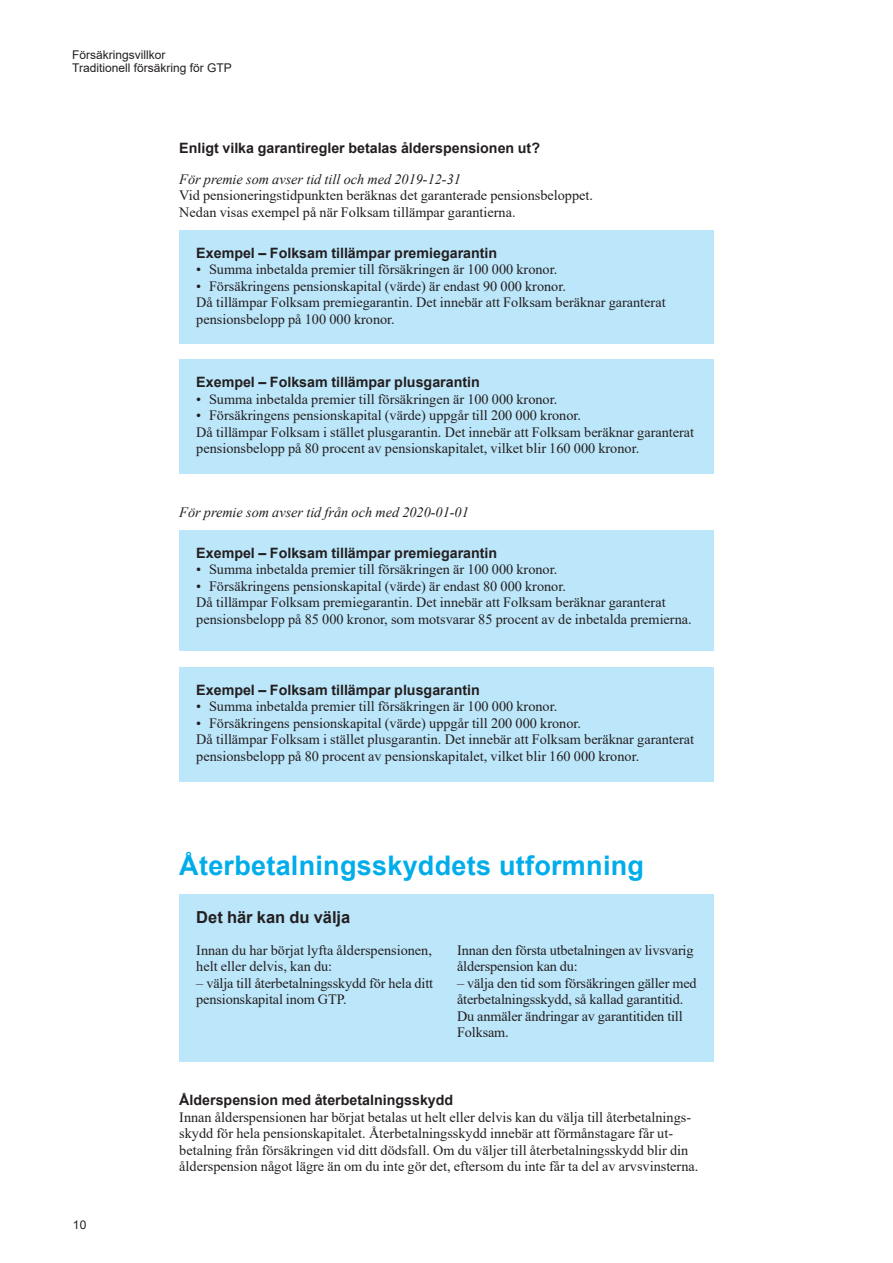
<style>
.page{position:relative;width:893px;height:1263px;background:#fff}
.page>*{position:absolute;margin:0;border:0;box-sizing:border-box;transform-origin:0 0}
._0_Rubrik_3_18pt_Ari{font:700 27px "Arial";letter-spacing:.01em;color:#00adea}
._0_Rubrik_5_11pt__Ar{font:700 16.5px "Arial";color:#231f20}
._0_Brödtext{font:14.25px/16.5px "Times New Roman";color:#231f20}
._0_Rubrik_6_9_5pt_Ar{font:700 14.25px "Arial";color:#231f20}
._0_Rubrik_7_9_5pt__I{font:italic 14.25px "Times New Roman";color:#231f20}
._0_Brödtext_nytt_sty{font:14.25px/16.5px "Times New Roman";color:#231f20}
.t1{font:12px/13.5px "Arial";color:#231f20}
</style>
<div class="page">
<div style="left:179px;top:230px;width:535px;height:113px;background:#bce6fa"></div>
<div style="left:179px;top:360px;width:535px;height:114px;background:#bce6fa"></div>
<div style="left:179px;top:530px;width:535px;height:121px;background:#bce6fa"></div>
<div style="left:179px;top:667px;width:535px;height:115px;background:#bce6fa"></div>
<div style="left:179px;top:894px;width:535px;height:168px;background:#bce6fa"></div>
<p class="t1" style="left:72px;top:48px;width:161px">Försäkringsvillkor<br>Traditionell försäkring för GTP</p>
<p class="_0_Rubrik_6_9_5pt_Ar" style="left:179px;top:137px;width:362px">Enligt vilka garantiregler betalas ålderspensionen ut?</p>
<p class="_0_Rubrik_7_9_5pt__I" style="left:179px;top:169px;width:283px">För premie som avser tid till och med 2019-12-31</p>
<p class="_0_Brödtext" style="left:179px;top:187px;width:415px">Vid pensioneringstidpunkten beräknas det garanterade pensionsbeloppet.</p>
<p class="_0_Brödtext" style="left:179px;top:203px;width:338px">Nedan visas exempel på när Folksam tillämpar garantierna.</p>
<p class="_0_Rubrik_6_9_5pt_Ar" style="left:196px;top:242px;width:302px">Exempel – Folksam tillämpar premiegarantin</p>
<p class="_0_Brödtext" style="left:196px;top:261px;width:362px">• Summa inbetalda premier till försäkringen är 100 000 kronor.</p>
<p class="_0_Brödtext" style="left:196px;top:277px;width:371px">• Försäkringens pensionskapital (värde) är endast 90 000 kronor.</p>
<p class="_0_Brödtext" style="left:196px;top:294px;width:471px">Då tillämpar Folksam premiegarantin. Det innebär att Folksam beräknar garanterat pensionsbelopp på 100 000 kronor.</p>
<p class="_0_Rubrik_6_9_5pt_Ar" style="left:196px;top:372px;width:285px">Exempel – Folksam tillämpar plusgarantin</p>
<p class="_0_Brödtext" style="left:196px;top:390px;width:362px">• Summa inbetalda premier till försäkringen är 100 000 kronor.</p>
<p class="_0_Brödtext" style="left:196px;top:407px;width:386px">• Försäkringens pensionskapital (värde) uppgår till 200 000 kronor.</p>
<p class="_0_Brödtext" style="left:196px;top:423px;width:499px">Då tillämpar Folksam i stället plusgarantin. Det innebär att Folksam beräknar garanterat pensionsbelopp på 80 procent av pensionskapitalet, vilket blir 160 000 kronor.</p>
<p class="_0_Rubrik_7_9_5pt__I" style="left:179px;top:503px;width:291px">För premie som avser tid från och med 2020-01-01</p>
<p class="_0_Rubrik_6_9_5pt_Ar" style="left:196px;top:543px;width:302px">Exempel – Folksam tillämpar premiegarantin</p>
<p class="_0_Brödtext" style="left:196px;top:561px;width:362px">• Summa inbetalda premier till försäkringen är 100 000 kronor.</p>
<p class="_0_Brödtext" style="left:196px;top:577px;width:371px">• Försäkringens pensionskapital (värde) är endast 80 000 kronor.</p>
<p class="_0_Brödtext" style="left:196px;top:594px;width:471px">Då tillämpar Folksam premiegarantin. Det innebär att Folksam beräknar garanterat</p>
<p class="_0_Brödtext" style="left:196px;top:610px;width:497px">pensionsbelopp på 85 000 kronor, som motsvarar 85 procent av de inbetalda premierna.</p>
<p class="_0_Rubrik_6_9_5pt_Ar" style="left:196px;top:679px;width:285px">Exempel – Folksam tillämpar plusgarantin</p>
<p class="_0_Brödtext" style="left:196px;top:697px;width:362px">• Summa inbetalda premier till försäkringen är 100 000 kronor.</p>
<p class="_0_Brödtext" style="left:196px;top:714px;width:386px">• Försäkringens pensionskapital (värde) uppgår till 200 000 kronor.</p>
<p class="_0_Brödtext" style="left:196px;top:730px;width:499px">Då tillämpar Folksam i stället plusgarantin. Det innebär att Folksam beräknar garanterat</p>
<p class="_0_Brödtext" style="left:196px;top:747px;width:444px">pensionsbelopp på 80 procent av pensionskapitalet, vilket blir 160 000 kronor.</p>
<p class="_0_Rubrik_3_18pt_Ari" style="left:179px;top:846px;width:466px">Återbetalningsskyddets utformning</p>
<p class="_0_Rubrik_5_11pt__Ar" style="left:196px;top:906px;width:156px">Det här kan du välja</p>
<p class="_0_Brödtext_nytt_sty" style="left:196px;top:941px;width:237px">Innan du har börjat lyfta ålderspensionen, helt eller delvis, kan du:</p>
<p class="_0_Brödtext" style="left:196px;top:974px;width:238px">– välja till återbetalningsskydd för hela ditt pensionskapital inom GTP.</p>
<p class="_0_Brödtext" style="left:457px;top:941px;width:238px">Innan den första utbetalningen av livsvarig ålderspension kan du:</p>
<p class="_0_Brödtext" style="left:457px;top:974px;width:241px">– välja den tid som försäkringen gäller med återbetalningsskydd, så kallad garantitid.<br>Du anmäler ändringar av garantitiden till Folksam.</p>
<p class="t1" style="left:73px;top:1218px;width:15px">10</p>
<p class="_0_Rubrik_6_9_5pt_Ar" style="left:179px;top:1090px;width:275px">Ålderspension med återbetalningsskydd</p>
<p class="_0_Brödtext" style="left:179px;top:1108px;width:521px">Innan ålderspensionen har börjat betalas ut helt eller delvis kan du välja till återbetalnings&shy;skydd för hela pensionskapitalet. Återbetalningsskydd innebär att förmånstagare får ut&shy;betalning från försäkringen vid ditt dödsfall. Om du väljer till återbetalningsskydd blir din ålderspension något lägre än om du inte gör det, eftersom du inte får ta del av arvsvinsterna.</p>
</div>
